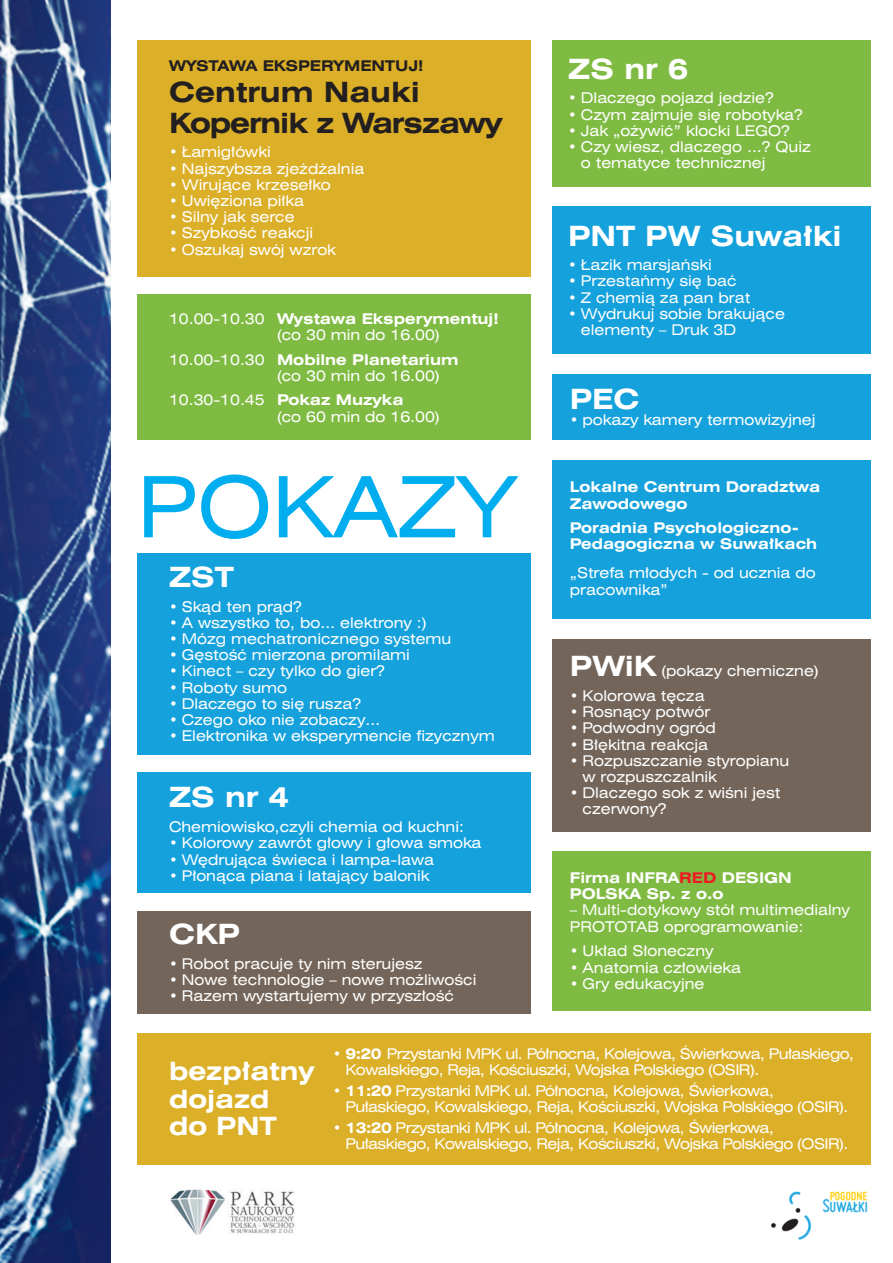
<style>
.page{position:relative;width:893px;height:1263px;background:#fff}
.page>*{position:absolute;margin:0;border:0;box-sizing:border-box;transform-origin:0 0}
.t1{font:77.25px "Swis 721 Ex PL";color:#00aeef}
.t2{font:700 25.5px "Swis 721 Ex PL";color:#fff}
.t3{font:700 25.5px/30.6px "Swis 721 Ex PL";letter-spacing:-.04em;color:#231f20}
.t4{font:700 22.95px "Swis 721 Ex PL";color:#fff}
.t5{font:13.5px/16.2px "Swis 721 Ex PL";color:#fff}
.t6{font:13.5px/16.2px "Swis 721 Ex PL";letter-spacing:-.04em;color:#fff}
.t7{font:700 13.5px/16.2px "Swis 721 Ex PL";color:#fff}
.t8{font:700 13.5px "Swis 721 Ex PL";color:#231f20}
.s1{font-weight:700}
.s2{font-weight:700;font-size:25.5px}
.s3{color:#ed1c24}
</style>
<div class="page">
<img style="left:742px;top:1164px;width:129px;height:1px">
<img style="left:771px;top:1191px;width:97px;height:49px">
<img style="left:0;top:0;width:111px;height:1263px">
<div style="left:137px;top:295px;width:393px;height:145px;background:#7fbb42"></div>
<div style="left:137px;top:1033px;width:734px;height:131px;background:#dbaf27"></div>
<div style="left:552px;top:206px;width:319px;height:148px;background:#14a1dc"></div>
<div style="left:552px;top:460px;width:319px;height:159px;background:#14a1dc"></div>
<div style="left:137px;top:553px;width:393px;height:201px;background:#14a1dc"></div>
<div style="left:137px;top:772px;width:393px;height:121px;background:#14a1dc"></div>
<div style="left:552px;top:374px;width:319px;height:66px;background:#14a1dc"></div>
<div style="left:137px;top:40px;width:393px;height:237px;background:#dbaf27"></div>
<div style="left:552px;top:40px;width:319px;height:146px;background:#7fbb42"></div>
<div style="left:552px;top:851px;width:319px;height:160px;background:#7fbb42"></div>
<div style="left:137px;top:911px;width:393px;height:102px;background:#73655a"></div>
<div style="left:552px;top:639px;width:319px;height:192px;background:#73655a"></div>
<img style="left:170px;top:1189px;width:125px;height:46px">
<p class="t8" style="left:169px;top:57px;width:256px">WYSTAWA EKSPERYMENTUJ!</p>
<p class="t3" style="left:169px;top:77px;width:335px">Centrum Nauki<br>Kopernik z Warszawy</p>
<p class="t5" style="left:169px;top:144px;width:103px">• Łamigłówki</p>
<p class="t5" style="left:169px;top:160px;width:197px">• Najszybsza zjeżdżalnia</p>
<p class="t5" style="left:169px;top:176px;width:163px">• Wirujące krzesełko</p>
<p class="t5" style="left:169px;top:193px;width:137px">• Uwięziona piłka</p>
<p class="t5" style="left:169px;top:209px;width:127px">• Silny jak serce</p>
<p class="t5" style="left:169px;top:225px;width:146px">• Szybkość reakcji</p>
<p class="t5" style="left:169px;top:241px;width:169px">• Oszukaj swój wzrok</p>
<p class="t5" style="left:277px;top:310px;width:223px;text-indent:-108px">10.00-10.30 <span class="s1">Wystawa Eksperymentuj! </span>(co 30 min do 16.00)</p>
<p class="t5" style="left:277px;top:351px;width:183px;text-indent:-108px">10.00-10.30 <span class="s1">Mobilne Planetarium </span>(co 30 min do 16.00)</p>
<p class="t5" style="left:277px;top:392px;width:164px;text-indent:-108px">10.30-10.45 <span class="s1">Pokaz Muzyka<br></span>(co 60 min do 16.00)</p>
<p class="t1" style="left:137px;top:456px;width:381px">POKAZY</p>
<p class="t2" style="left:169px;top:560px;width:66px">ZST</p>
<p class="t5" style="left:169px;top:598px;width:135px">• Skąd ten prąd?</p>
<p class="t5" style="left:169px;top:614px;width:259px">• A wszystko to, bo… elektrony :)</p>
<p class="t5" style="left:169px;top:631px;width:284px">• Mózg mechatronicznego systemu</p>
<p class="t5" style="left:169px;top:647px;width:242px">• Gęstość mierzona promilami</p>
<p class="t5" style="left:169px;top:663px;width:218px">• Kinect – czy tylko do gier?</p>
<p class="t5" style="left:169px;top:679px;width:119px">• Roboty sumo</p>
<p class="t5" style="left:169px;top:695px;width:194px">• Dlaczego to się rusza?</p>
<p class="t5" style="left:169px;top:712px;width:213px">• Czego oko nie zobaczy…</p>
<p class="t5" style="left:169px;top:728px;width:327px">• Elektronika w eksperymencie fizycznym</p>
<p class="t2" style="left:169px;top:781px;width:121px">ZS nr 4</p>
<p class="t5" style="left:169px;top:819px;width:296px">Chemiowisko,czyli chemia od kuchni:</p>
<p class="t5" style="left:169px;top:835px;width:314px">• Kolorowy zawrót głowy i głowa smoka</p>
<p class="t5" style="left:169px;top:851px;width:267px">• Wędrująca świeca i lampa-lawa</p>
<p class="t5" style="left:169px;top:867px;width:262px">• Płonąca piana i latający balonik</p>
<p class="t2" style="left:169px;top:917px;width:73px">CKP</p>
<p class="t5" style="left:169px;top:955px;width:255px">• Robot pracuje ty nim sterujesz</p>
<p class="t5" style="left:169px;top:971px;width:309px">• Nowe technologie – nowe możliwości</p>
<p class="t5" style="left:169px;top:988px;width:287px">• Razem wystartujemy w przyszłość</p>
<p class="t2" style="left:568px;top:52px;width:121px">ZS nr 6</p>
<p class="t5" style="left:568px;top:90px;width:207px">• Dlaczego pojazd jedzie?</p>
<p class="t5" style="left:568px;top:106px;width:236px">• Czym zajmuje się robotyka?</p>
<p class="t5" style="left:568px;top:122px;width:223px">• Jak „ożywić” klocki LEGO?</p>
<p class="t5" style="left:581px;top:139px;width:231px;text-indent:-13px">• Czy wiesz, dlaczego ...? Quiz o tematyce technicznej</p>
<p class="t2" style="left:568px;top:219px;width:275px">PNT PW Suwałki</p>
<p class="t5" style="left:568px;top:257px;width:145px">• Łazik marsjański</p>
<p class="t5" style="left:568px;top:273px;width:170px">• Przestańmy się bać</p>
<p class="t5" style="left:568px;top:289px;width:184px">• Z chemią za pan brat</p>
<p class="t5" style="left:581px;top:305px;width:206px;text-indent:-13px">• Wydrukuj sobie brakujące elementy – Druk 3D</p>
<p class="t2" style="left:570px;top:382px;width:71px">PEC</p>
<p class="t5" style="left:570px;top:412px;width:247px">• pokazy kamery termowizyjnej</p>
<p class="t7" style="left:570px;top:479px;width:252px">Lokalne Centrum Doradztwa<br>Zawodowego</p>
<p class="t7" style="left:570px;top:520px;width:249px">Poradnia Psychologiczno-<br>Pedagogiczna w Suwałkach</p>
<p class="t5" style="left:570px;top:565px;width:247px">„Strefa młodych - od ucznia do pracownika”</p>
<p class="t5" style="left:570px;top:663px;width:250px"><span class="s2">PWiK</span> (pokazy chemiczne)</p>
<p class="t5" style="left:570px;top:687px;width:136px">• Kolorowa tęcza</p>
<p class="t5" style="left:570px;top:704px;width:142px">• Rosnący potwór</p>
<p class="t5" style="left:570px;top:720px;width:148px">• Podwodny ogród</p>
<p class="t5" style="left:570px;top:736px;width:140px">• Błękitna reakcja</p>
<p class="t5" style="left:583px;top:752px;width:208px;text-indent:-13px">• Rozpuszczanie styropianu w rozpuszczalnik</p>
<p class="t5" style="left:583px;top:785px;width:199px;text-indent:-13px">• Dlaczego sok z wiśni jest czerwony?</p>
<p class="t7" style="left:570px;top:869px;width:224px">Firma INFRA<span class="s3">RED</span> DESIGN<br>POLSKA Sp. z o.o</p>
<p class="t5" style="left:570px;top:902px;width:282px">– Multi-dotykowy stół multimedialny<br>PROTOTAB oprogramowanie:</p>
<p class="t5" style="left:570px;top:943px;width:145px">• Układ Słoneczny</p>
<p class="t5" style="left:570px;top:959px;width:173px">• Anatomia człowieka</p>
<p class="t5" style="left:570px;top:975px;width:136px">• Gry edukacyjne</p>
<p class="t4" style="left:169px;top:1056px;width:147px">bezpłatny</p>
<p class="t4" style="left:169px;top:1084px;width:102px">dojazd</p>
<p class="t4" style="left:169px;top:1111px;width:109px">do PNT</p>
<p class="t6" style="left:345px;top:1046px;width:510px;text-indent:-13px"><span class="s1">• 9:20</span> Przystanki MPK ul. Północna, Kolejowa, Świerkowa, Pułaskiego,<br>Kowalskiego, Reja, Kościuszki, Wojska Polskiego (OSIR).</p>
<p class="t6" style="left:345px;top:1082px;width:504px;text-indent:-13px"><span class="s1">• 11:20</span> Przystanki MPK ul. Północna, Kolejowa, Świerkowa,<br>Pułaskiego, Kowalskiego, Reja, Kościuszki, Wojska Polskiego (OSIR).</p>
<p class="t6" style="left:345px;top:1119px;width:504px;text-indent:-13px"><span class="s1">• 13:20</span> Przystanki MPK ul. Północna, Kolejowa, Świerkowa,<br>Pułaskiego, Kowalskiego, Reja, Kościuszki, Wojska Polskiego (OSIR).</p>
</div>
